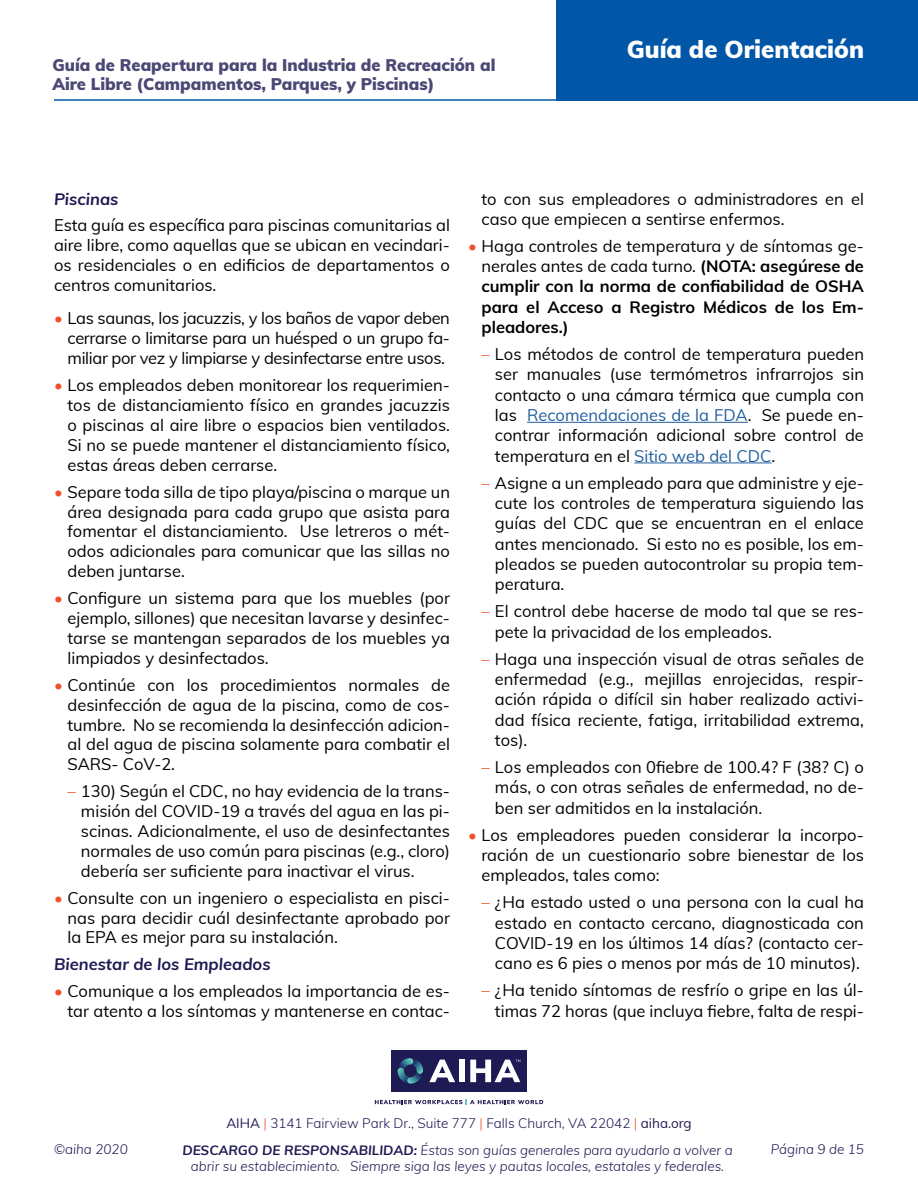
<style>
.page{position:relative;width:918px;height:1188px;background:#fff}
.page>*{position:absolute;margin:0;border:0;box-sizing:border-box;transform-origin:0 0}
.t1{font:900 24px "Muli";color:#fff}
.t2{font:16.5px/20px "Muli";color:#000;text-align:justify}
.t3{font:700 16.5px/20.2px "Muli";color:#000;text-align:justify}
.t4{font:900 16.5px/19.8px "Muli";color:#4b4875}
.t5{font:italic 700 16.5px "Muli";color:#1e1a53}
.t6{font:italic 300 13.5px/16.2px "Muli";color:#1e1a53;text-align:center}
.t7{font:300 13.5px "Muli";color:#1e1a53}
.s1{color:#f0512a}
.s2{font-weight:400;color:#f0512a}
.s3{font-weight:400}
.s4{color:#215e9e}
.s5{font-weight:700}
</style>
<div class="page">
<hr style="left:54px;top:99px;width:537px;height:2px;background:#0256a7">
<div style="left:556px;top:0;width:362px;height:101px;background:#0256a7"></div>
<div style="left:391px;top:1050px;width:136px;height:42px;background:#1e1a53"></div>
<svg style="left:398px;top:1058px;width:25px;height:26px"></svg>
<svg style="left:375px;top:1099px;width:168px;height:6px"></svg>
<svg style="left:429px;top:1060px;width:26px;height:22px"></svg>
<div style="left:459px;top:1060px;width:6px;height:22px;background:#fff"></div>
<svg style="left:470px;top:1060px;width:50px;height:22px"></svg>
<hr style="left:527px;top:422px;width:221px;height:1px;background:#215e9e">
<hr style="left:634px;top:463px;width:138px;height:1px;background:#215e9e">
<p class="t4" style="left:52px;top:54px;width:444px">Guía de Reapertura para la Industria de Recreación al<br>Aire Libre (Campamentos, Parques, y Piscinas)</p>
<h1 class="t1" style="left:627px;top:31px;width:239px">Guía de Orientación</h1>
<p class="t5" style="left:54px;top:187px;width:66px">Piscinas</p>
<p class="t2" style="left:54px;top:215px;width:398px">Esta guía es específica para piscinas comunitarias al aire libre, como aquellas que se ubican en vecindari&shy;os residenciales o en edificios de departamentos o centros comunitarios.</p>
<p class="t2" style="left:67px;top:308px;width:384px;text-indent:-13px"><span class="s1">•</span> Las saunas, los jacuzzis, y los baños de vapor deben cerrarse o limitarse para un huésped o un grupo fa&shy;miliar por vez y limpiarse y desinfectarse entre usos.</p>
<p class="t2" style="left:67px;top:374px;width:384px;text-indent:-13px"><span class="s1">•</span> Los empleados deben monitorear los requerimien&shy;tos de distanciamiento físico en grandes jacuzzis o piscinas al aire libre o espacios bien ventilados.<br>Si no se puede mantener el distanciamiento físico, estas áreas deben cerrarse.</p>
<p class="t2" style="left:67px;top:481px;width:384px;text-indent:-13px"><span class="s1">•</span> Separe toda silla de tipo playa/piscina o marque un área designada para cada grupo que asista para fomentar el distanciamiento. Use letreros o mét&shy;odos adicionales para comunicar que las sillas no deben juntarse.</p>
<p class="t2" style="left:67px;top:587px;width:384px;text-indent:-13px"><span class="s1">•</span> Configure un sistema para que los muebles (por ejemplo, sillones) que necesitan lavarse y desinfec&shy;tarse se mantengan separados de los muebles ya limpiados y desinfectados.</p>
<p class="t2" style="left:67px;top:674px;width:384px;text-indent:-13px"><span class="s1">•</span> Continúe con los procedimientos normales de desinfección de agua de la piscina, como de cos&shy;tumbre. No se recomienda la desinfección adicion&shy;al del agua de piscina solamente para combatir el SARS- CoV-2.</p>
<p class="t2" style="left:81px;top:780px;width:371px;text-indent:-13px"><span class="s1">–</span> 130) Según el CDC, no hay evidencia de la trans&shy;misión del COVID-19 a través del agua en las pi&shy;scinas. Adicionalmente, el uso de desinfectantes normales de uso común para piscinas (e.g., cloro) debería ser suficiente para inactivar el virus.</p>
<p class="t2" style="left:67px;top:887px;width:384px;text-indent:-13px"><span class="s1">•</span> Consulte con un ingeniero o especialista en pisci&shy;nas para decidir cuál desinfectante aprobado por la EPA es mejor para su instalación.</p>
<p class="t5" style="left:54px;top:952px;width:218px">Bienestar de los Empleados</p>
<p class="t2" style="left:54px;top:980px;width:398px;text-align:right"><span class="s1">•</span> Comunique a los empleados la importancia de es&shy;tar atento a los síntomas y mantenerse en contac-</p>
<p class="t2" style="left:482px;top:188px;width:384px">to con sus empleadores o administradores en el caso que empiecen a sentirse enfermos.</p>
<p class="t3" style="left:482px;top:235px;width:384px;text-indent:-13px"><span class="s2">•</span> <span class="s3">Haga controles de temperatura y de síntomas ge&shy;nerales antes de cada turno.</span> (NOTA: asegúrese de cumplir con la norma de confiabilidad de OSHA para el Acceso a Registro Médicos de los Em&shy;pleadores.)</p>
<p class="t2" style="left:495px;top:343px;width:371px;text-indent:-13px"><span class="s1">–</span> Los métodos de control de temperatura pueden ser manuales (use termómetros infrarrojos sin contacto o una cámara térmica que cumpla con las <span class="s4">Recomendaciones de la FDA</span>. Se puede en&shy;contrar información adicional sobre control de temperatura en el <span class="s4">Sitio web del CDC</span>.</p>
<p class="t2" style="left:495px;top:472px;width:371px;text-indent:-13px"><span class="s1">–</span> Asigne a un empleado para que administre y eje&shy;cute los controles de temperatura siguiendo las guías del CDC que se encuentran en el enlace antes mencionado. Si esto no es posible, los em&shy;pleados se pueden autocontrolar su propia tem&shy;peratura.</p>
<p class="t2" style="left:495px;top:601px;width:370px;text-indent:-13px"><span class="s1">–</span> El control debe hacerse de modo tal que se res&shy;pete la privacidad de los empleados.</p>
<p class="t2" style="left:495px;top:648px;width:371px;text-indent:-13px"><span class="s1">–</span> Haga una inspección visual de otras señales de enfermedad (e.g., mejillas enrojecidas, respir&shy;ación rápida o difícil sin haber realizado activi&shy;dad física reciente, fatiga, irritabilidad extrema, tos).</p>
<p class="t2" style="left:495px;top:756px;width:371px;text-indent:-13px"><span class="s1">–</span> Los empleados con 0fiebre de 100.4? F (38? C) o más, o con otras señales de enfermedad, no de&shy;ben ser admitidos en la instalación.</p>
<p class="t2" style="left:482px;top:824px;width:384px;text-indent:-13px"><span class="s1">•</span> Los empleadores pueden considerar la incorpo&shy;ración de un cuestionario sobre bienestar de los empleados, tales como:</p>
<p class="t2" style="left:495px;top:892px;width:371px;text-indent:-13px"><span class="s1">–</span> ¿Ha estado usted o una persona con la cual ha estado en contacto cercano, diagnosticada con COVID-19 en los últimos 14 días? (contacto cer&shy;cano es 6 pies o menos por más de 10 minutos).</p>
<p class="t2" style="left:482px;top:980px;width:384px;text-align:right"><span class="s1">–</span> ¿Ha tenido síntomas de resfrío o gripe en las úl&shy;timas 72 horas (que incluya fiebre, falta de respi-</p>
<p class="t7" style="left:226px;top:1113px;width:467px"><span class="s3">AIHA</span> <span class="s1">|</span> 3141 Fairview Park Dr., Suite 777 <span class="s1">|</span> Falls Church, VA 22042 <span class="s1">|</span> <span class="s3">aiha.org</span></p>
<p class="t6" style="left:182px;top:1141px;width:552px"><span class="s5">DESCARGO DE RESPONSABILIDAD:</span> Éstas son guías generales para ayudarlo a volver a abrir su establecimiento. Siempre siga las leyes y pautas locales, estatales y federales.</p>
<p class="t6" style="left:54px;top:1141px;width:75px">©aiha 2020</p>
<p class="t6" style="left:771px;top:1141px;width:95px">Página 9 de 15</p>
</div>
